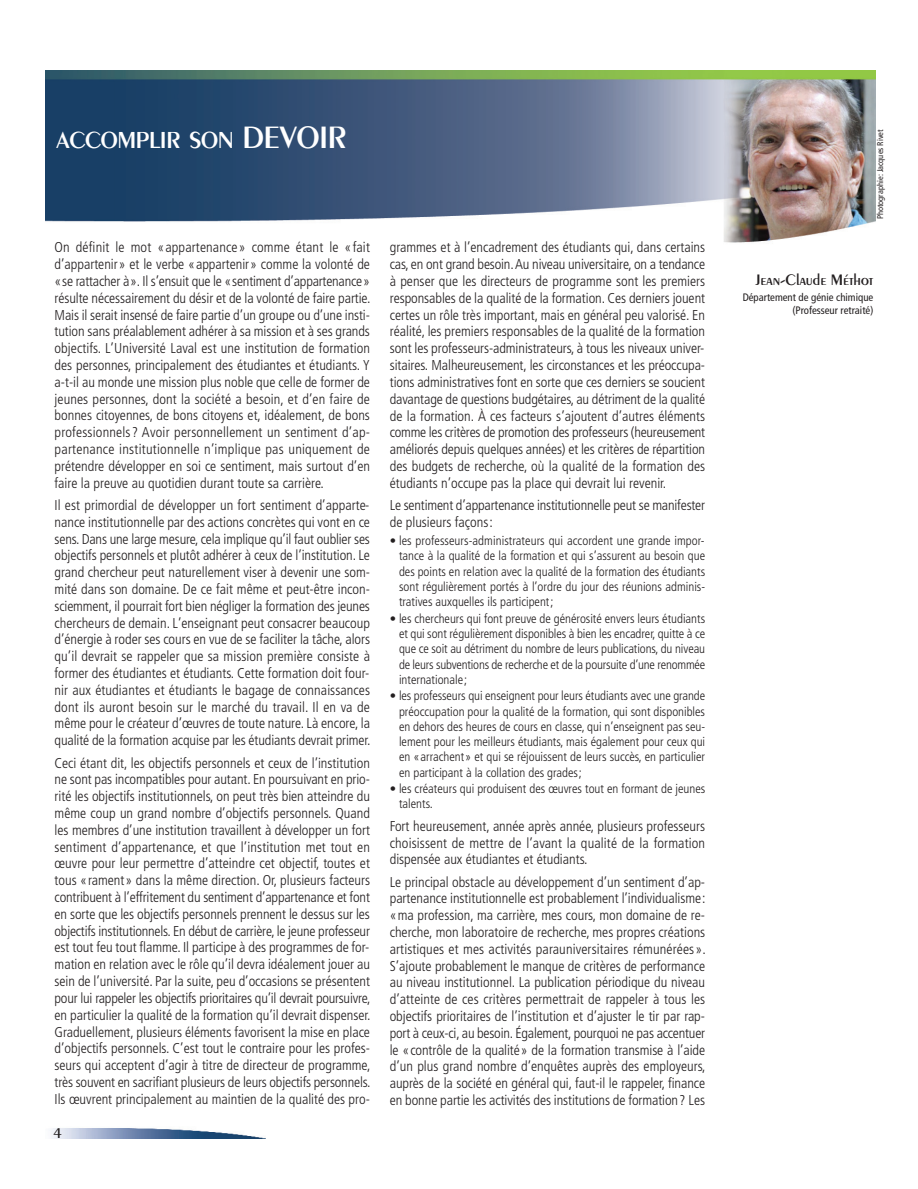
<style>
.page{position:relative;width:918px;height:1189px;background:#fff}
.page>*{position:absolute;margin:0;border:0;box-sizing:border-box;transform-origin:0 0}
.t1{font:600 24.75px "Peignot";letter-spacing:-.015em;color:#fff}
.t2{font:600 16.2px "Peignot";color:#231f20}
.t3{font:600 15px "Peignot";color:#231f20}
.t4{font:300 condensed 14.25px/16.8px "Frutiger";color:#231f20;text-align:justify}
.t5{font:300 condensed 12.75px/15.3px "Frutiger";color:#231f20;text-align:justify}
.t6{font:condensed 10.8px/12.9px "Frutiger";color:#231f20;text-align:right}
.t7{font:condensed 8.4px "Frutiger";color:#231f20}
.s1{font-size:33px}
</style>
<div class="page">
<img style="left:51px;top:1128px;width:212px;height:10px">
<img style="left:46px;top:70px;width:829px;height:173px">
<h1 class="t1" style="left:56px;top:130px;width:292px">ACCOMPLIR SON <span class="s1">DEVOIR</span></h1>
<p class="t7" style="left:877px;top:219px;width:91px;rotate:-90deg">Photographie: Jacques Rivet</p>
<p class="t4" style="left:55px;top:240px;width:317px">On définit le mot «appartenance» comme étant le «fait d’appartenir» et le verbe «appartenir» comme la volonté de «se rattacher à». Il s’ensuit que le «sentiment d’appartenance» résulte nécessairement du désir et de la volonté de faire partie.<br>Mais il serait insensé de faire partie d’un groupe ou d’une insti&shy;tution sans préalablement adhérer à sa mission et à ses grands objectifs. L’Université Laval est une institution de formation des personnes, principalement des étudiantes et étudiants. Y a-t-il au monde une mission plus noble que celle de former de jeunes personnes, dont la société a besoin, et d’en faire de bonnes citoyennes, de bons citoyens et, idéalement, de bons professionnels? Avoir personnellement un sentiment d’ap&shy;partenance institutionnelle n’implique pas uniquement de prétendre développer en soi ce sentiment, mais surtout d’en faire la preuve au quotidien durant toute sa carrière.</p>
<p class="t4" style="left:55px;top:497px;width:317px">Il est primordial de développer un fort sentiment d’apparte&shy;nance institutionnelle par des actions concrètes qui vont en ce sens. Dans une large mesure, cela implique qu’il faut oublier ses objectifs personnels et plutôt adhérer à ceux de l’institution. Le grand chercheur peut naturellement viser à devenir une som&shy;mité dans son domaine. De ce fait même et peut-être incon&shy;sciemment, il pourrait fort bien négliger la formation des jeunes chercheurs de demain. L’enseignant peut consacrer beaucoup d’énergie à roder ses cours en vue de se faciliter la tâche, alors qu’il devrait se rappeler que sa mission première consiste à former des étudiantes et étudiants. Cette formation doit four&shy;nir aux étudiantes et étudiants le bagage de connaissances dont ils auront besoin sur le marché du travail. Il en va de même pour le créateur d’œuvres de toute nature. Là encore, la qualité de la formation acquise par les étudiants devrait primer.</p>
<p class="t4" style="left:55px;top:755px;width:317px">Ceci étant dit, les objectifs personnels et ceux de l’institution ne sont pas incompatibles pour autant. En poursuivant en prio&shy;rité les objectifs institutionnels, on peut très bien atteindre du même coup un grand nombre d’objectifs personnels. Quand les membres d’une institution travaillent à développer un fort sentiment d’appartenance, et que l’institution met tout en œuvre pour leur permettre d’atteindre cet objectif, toutes et tous «rament» dans la même direction. Or, plusieurs facteurs contribuent à l’effritement du sentiment d’appartenance et font en sorte que les objectifs personnels prennent le dessus sur les objectifs institutionnels. En début de carrière, le jeune professeur est tout feu tout flamme. Il participe à des programmes de for&shy;mation en relation avec le rôle qu’il devra idéalement jouer au sein de l’université. Par la suite, peu d’occasions se présentent pour lui rappeler les objectifs prioritaires qu’il devrait poursuivre, en particulier la qualité de la formation qu’il devrait dispenser.<br>Graduellement, plusieurs éléments favorisent la mise en place d’objectifs personnels. C’est tout le contraire pour les profes&shy;seurs qui acceptent d’agir à titre de directeur de programme, très souvent en sacrifiant plusieurs de leurs objectifs personnels.<br>Ils œuvrent principalement au maintien de la qualité des pro-</p>
<p class="t4" style="left:390px;top:240px;width:317px">grammes et à l’encadrement des étudiants qui, dans certains cas, en ont grand besoin. Au niveau universitaire, on a tendance à penser que les directeurs de programme sont les premiers responsables de la qualité de la formation. Ces derniers jouent certes un rôle très important, mais en général peu valorisé. En réalité, les premiers responsables de la qualité de la formation sont les professeurs-administrateurs, à tous les niveaux univer&shy;sitaires. Malheureusement, les circonstances et les préoccupa&shy;tions administratives font en sorte que ces derniers se soucient davantage de questions budgétaires, au détriment de la qualité de la formation. À ces facteurs s’ajoutent d’autres éléments comme les critères de promotion des professeurs (heureusement améliorés depuis quelques années) et les critères de répartition des budgets de recherche, où la qualité de la formation des étudiants n’occupe pas la place qui devrait lui revenir.</p>
<p class="t4" style="left:390px;top:497px;width:317px">Le sentiment d’appartenance institutionnelle peut se manifester de plusieurs façons:</p>
<p class="t5" style="left:399px;top:533px;width:308px;text-indent:-9px">• les professeurs-administrateurs qui accordent une grande impor&shy;tance à la qualité de la formation et qui s’assurent au besoin que des points en relation avec la qualité de la formation des étudiants sont régulièrement portés à l’ordre du jour des réunions adminis&shy;tratives auxquelles ils participent;</p>
<p class="t5" style="left:399px;top:611px;width:308px;text-indent:-9px">• les chercheurs qui font preuve de générosité envers leurs étudiants et qui sont régulièrement disponibles à bien les encadrer, quitte à ce que ce soit au détriment du nombre de leurs publications, du niveau de leurs subventions de recherche et de la poursuite d’une renommée internationale;</p>
<p class="t5" style="left:399px;top:689px;width:308px;text-indent:-9px">• les professeurs qui enseignent pour leurs étudiants avec une grande préoccupation pour la qualité de la formation, qui sont disponibles en dehors des heures de cours en classe, qui n’enseignent pas seu&shy;lement pour les meilleurs étudiants, mais également pour ceux qui en «arrachent» et qui se réjouissent de leurs succès, en particulier en participant à la collation des grades;</p>
<p class="t5" style="left:399px;top:782px;width:308px;text-indent:-9px">• les créateurs qui produisent des œuvres tout en formant de jeunes talents.</p>
<p class="t4" style="left:390px;top:818px;width:317px">Fort heureusement, année après année, plusieurs professeurs choisissent de mettre de l’avant la qualité de la formation dispensée aux étudiantes et étudiants.</p>
<p class="t4" style="left:390px;top:874px;width:317px">Le principal obstacle au développement d’un sentiment d’ap&shy;partenance institutionnelle est probablement l’individualisme: «ma profession, ma carrière, mes cours, mon domaine de re&shy;cherche, mon laboratoire de recherche, mes propres créations artistiques et mes activités parauniversitaires rémunérées».<br>S’ajoute probablement le manque de critères de performance au niveau institutionnel. La publication périodique du niveau d’atteinte de ces critères permettrait de rappeler à tous les objectifs prioritaires de l’institution et d’ajuster le tir par rap&shy;port à ceux-ci, au besoin. Également, pourquoi ne pas accentuer le «contrôle de la qualité» de la formation transmise à l’aide d’un plus grand nombre d’enquêtes auprès des employeurs, auprès de la société en général qui, faut-il le rappeler, finance en bonne partie les activités des institutions de formation? Les</p>
<p class="t2" style="left:756px;top:273px;width:119px">Jean-Claude Méthot</p>
<p class="t6" style="left:743px;top:291px;width:132px">Département de génie chimique (Professeur retraité)</p>
<p class="t3" style="left:53px;top:1126px;width:10px">4</p>
</div>
